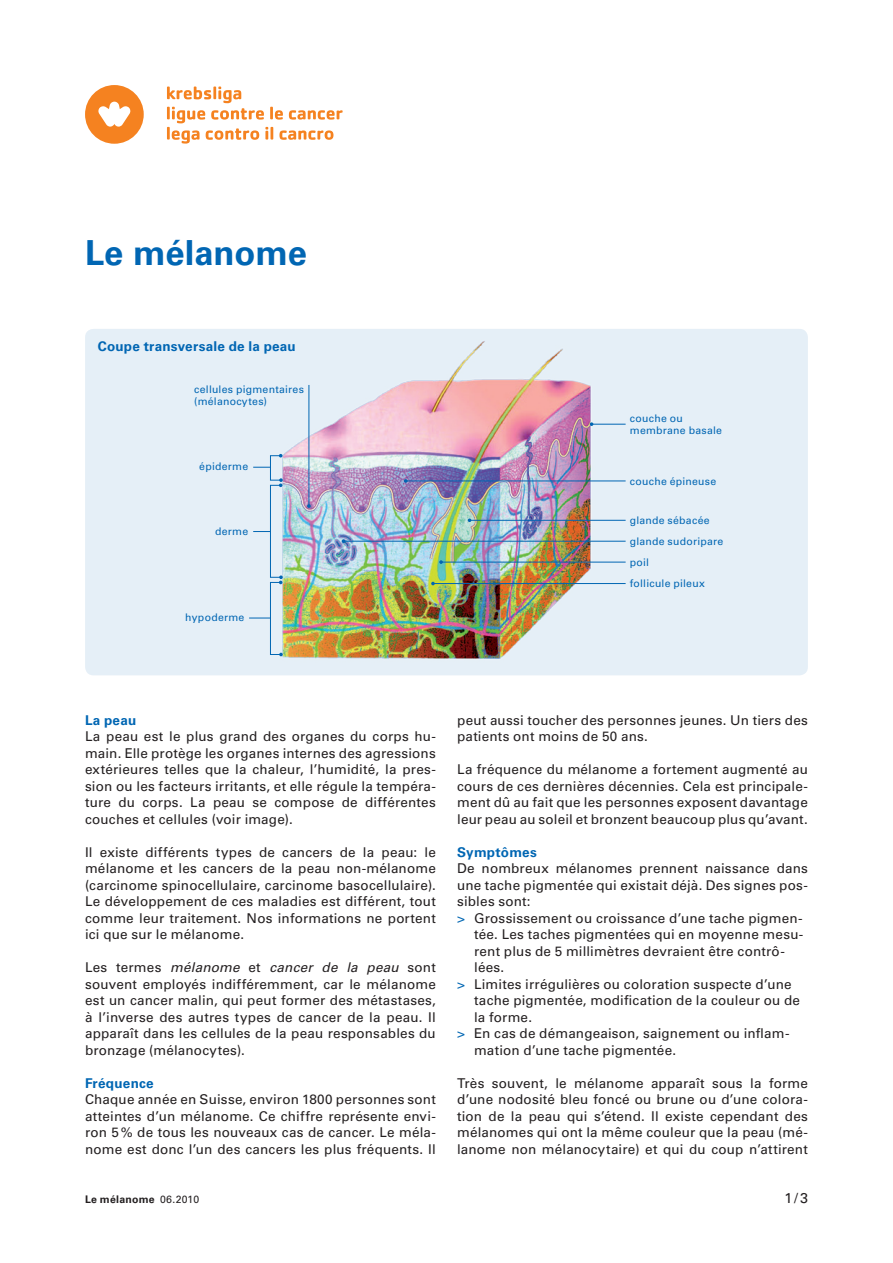
<style>
.page{position:relative;width:893px;height:1263px;background:#fff}
.page>*{position:absolute;margin:0;border:0;box-sizing:border-box;transform-origin:0 0}
.t1{font:700 34.5px "Univers LT Std";letter-spacing:-.005em;color:#0166b3}
.t2{font:14.25px "Univers LT Std";color:#231f20}
.t3{font:13.5px/16.5px "Univers LT Std";letter-spacing:.015em;color:#231f20;text-align:justify}
.t4{font:700 13.5px "Univers LT Std";letter-spacing:.02em;color:#0166b3}
.t5{font:10.5px/12px "Univers LT Std";letter-spacing:.025em;color:#0166b3}
.t6{font:700 10.5px "Univers LT Std";letter-spacing:.025em;color:#231f20}
.s1{font-style:italic}
.s2{color:#0166b3}
.s3{font-weight:400}
</style>
<div class="page">
<svg style="left:85px;top:85px;width:59px;height:59px"></svg>
<svg style="left:167px;top:87px;width:176px;height:57px"></svg>
<img style="left:85px;top:329px;width:723px;height:346px">
<div style="left:270px;top:455px;width:11px;height:26px;border:1px solid #0166b3"></div>
<div style="left:270px;top:485px;width:11px;height:93px;border:1px solid #0166b3"></div>
<svg style="left:279px;top:478px;width:4px;height:9px"></svg>
<div style="left:270px;top:582px;width:11px;height:73px;border:1px solid #0166b3"></div>
<svg style="left:279px;top:575px;width:4px;height:9px"></svg>
<svg style="left:279px;top:653px;width:4px;height:3px"></svg>
<svg style="left:253px;top:467px;width:17px;height:1px"></svg>
<hr style="left:308px;top:385px;width:1px;height:121px;background:#0166b3">
<svg style="left:307px;top:504px;width:4px;height:4px"></svg>
<svg style="left:253px;top:531px;width:17px;height:1px"></svg>
<svg style="left:249px;top:618px;width:21px;height:1px"></svg>
<hr style="left:433px;top:583px;width:193px;height:1px;background:#0166b3">
<hr style="left:441px;top:562px;width:185px;height:1px;background:#0166b3">
<svg style="left:439px;top:560px;width:4px;height:4px"></svg>
<hr style="left:470px;top:520px;width:156px;height:1px;background:#0166b3">
<hr style="left:406px;top:480px;width:220px;height:1px;background:#0166b3">
<svg style="left:404px;top:479px;width:4px;height:4px"></svg>
<hr style="left:592px;top:424px;width:34px;height:1px;background:#0166b3">
<hr style="left:344px;top:541px;width:282px;height:1px;background:#0166b3">
<h1 class="t1" style="left:85px;top:233px;width:223px">Le mélanome</h1>
<p class="t4" style="left:98px;top:339px;width:200px">Coupe transversale de la peau</p>
<p class="t5" style="left:194px;top:383px;width:111px">cellules pigmentaires (mélanocytes)</p>
<p class="t5" style="left:199px;top:461px;width:50px">épiderme</p>
<p class="t5" style="left:215px;top:525px;width:35px">derme</p>
<p class="t5" style="left:185px;top:611px;width:61px">hypoderme</p>
<p class="t5" style="left:630px;top:412px;width:94px">couche ou membrane basale</p>
<p class="t5" style="left:630px;top:475px;width:88px">couche épineuse</p>
<p class="t5" style="left:630px;top:515px;width:81px">glande sébacée</p>
<p class="t5" style="left:630px;top:535px;width:95px">glande sudoripare</p>
<p class="t5" style="left:630px;top:556px;width:21px">poil</p>
<p class="t5" style="left:630px;top:577px;width:77px">follicule pileux</p>
<p class="t4" style="left:85px;top:712px;width:53px">La peau</p>
<p class="t3" style="left:85px;top:728px;width:352px">La peau est le plus grand des organes du corps hu&shy;main. Elle protège les organes internes des agressions extérieures telles que la chaleur, l’humidité, la pres&shy;sion ou les facteurs irritants, et elle régule la tempéra&shy;ture du corps. La peau se compose de différentes couches et cellules (voir image).</p>
<p class="t3" style="left:85px;top:844px;width:352px">Il existe différents types de cancers de la peau: le mélanome et les cancers de la peau non-mélanome (carcinome spinocellulaire, carcinome basocellulaire).<br>Le développement de ces maladies est différent, tout comme leur traitement. Nos informations ne portent ici que sur le mélanome.</p>
<p class="t3" style="left:85px;top:959px;width:352px">Les termes <span class="s1">mélanome</span> et <span class="s1">cancer de la peau</span> sont souvent employés indifféremment, car le mélanome est un cancer malin, qui peut former des métastases, à l’inverse des autres types de cancer de la peau. Il apparaît dans les cellules de la peau responsables du bronzage (mélanocytes).</p>
<p class="t4" style="left:85px;top:1075px;width:70px">Fréquence</p>
<p class="t3" style="left:85px;top:1091px;width:352px">Chaque année en Suisse, environ 1800 personnes sont atteintes d’un mélanome. Ce chiffre représente envi&shy;ron 5% de tous les nouveaux cas de cancer. Le méla&shy;nome est donc l’un des cancers les plus fréquents. Il</p>
<p class="t3" style="left:457px;top:712px;width:352px">peut aussi toucher des personnes jeunes. Un tiers des patients ont moins de 50 ans.</p>
<p class="t3" style="left:457px;top:761px;width:352px">La fréquence du mélanome a fortement augmenté au cours de ces dernières décennies. Cela est principale&shy;ment dû au fait que les personnes exposent davantage leur peau au soleil et bronzent beaucoup plus qu’avant.</p>
<p class="t4" style="left:457px;top:844px;width:81px">Symptômes</p>
<p class="t3" style="left:457px;top:860px;width:352px">De nombreux mélanomes prennent naissance dans</p>
<p class="t3" style="left:457px;top:877px;width:352px">une tache pigmentée qui existait déjà. Des signes pos-</p>
<p class="t3" style="left:457px;top:893px;width:75px">sibles sont:</p>
<p class="t3" style="left:457px;top:910px;width:347px"><span class="s2">&gt;</span> Grossissement ou croissance d’une tache pigmen-</p>
<p class="t3" style="left:474px;top:926px;width:331px">tée. Les taches pigmentées qui en moyenne mesu-</p>
<p class="t3" style="left:474px;top:943px;width:312px">rent plus de 5 millimètres devraient être contrô-</p>
<p class="t3" style="left:474px;top:959px;width:32px">lées.</p>
<p class="t3" style="left:457px;top:976px;width:336px"><span class="s2">&gt;</span> Limites irrégulières ou coloration suspecte d’une</p>
<p class="t3" style="left:474px;top:992px;width:327px">tache pigmentée, modification de la couleur ou de</p>
<p class="t3" style="left:474px;top:1009px;width:59px">la forme.</p>
<p class="t3" style="left:457px;top:1025px;width:334px"><span class="s2">&gt;</span> En cas de démangeaison, saignement ou inflam-</p>
<p class="t3" style="left:474px;top:1042px;width:204px">mation d’une tache pigmentée.</p>
<p class="t3" style="left:457px;top:1075px;width:352px">Très souvent, le mélanome apparaît sous la forme d’une nodosité bleu foncé ou brune ou d’une colora&shy;tion de la peau qui s’étend. Il existe cependant des mélanomes qui ont la même couleur que la peau (mé&shy;lanome non mélanocytaire) et qui du coup n’attirent</p>
<p class="t6" style="left:85px;top:1193px;width:116px">Le mélanome <span class="s3">06.2010</span></p>
<p class="t2" style="left:785px;top:1190px;width:25px">1/3</p>
</div>
